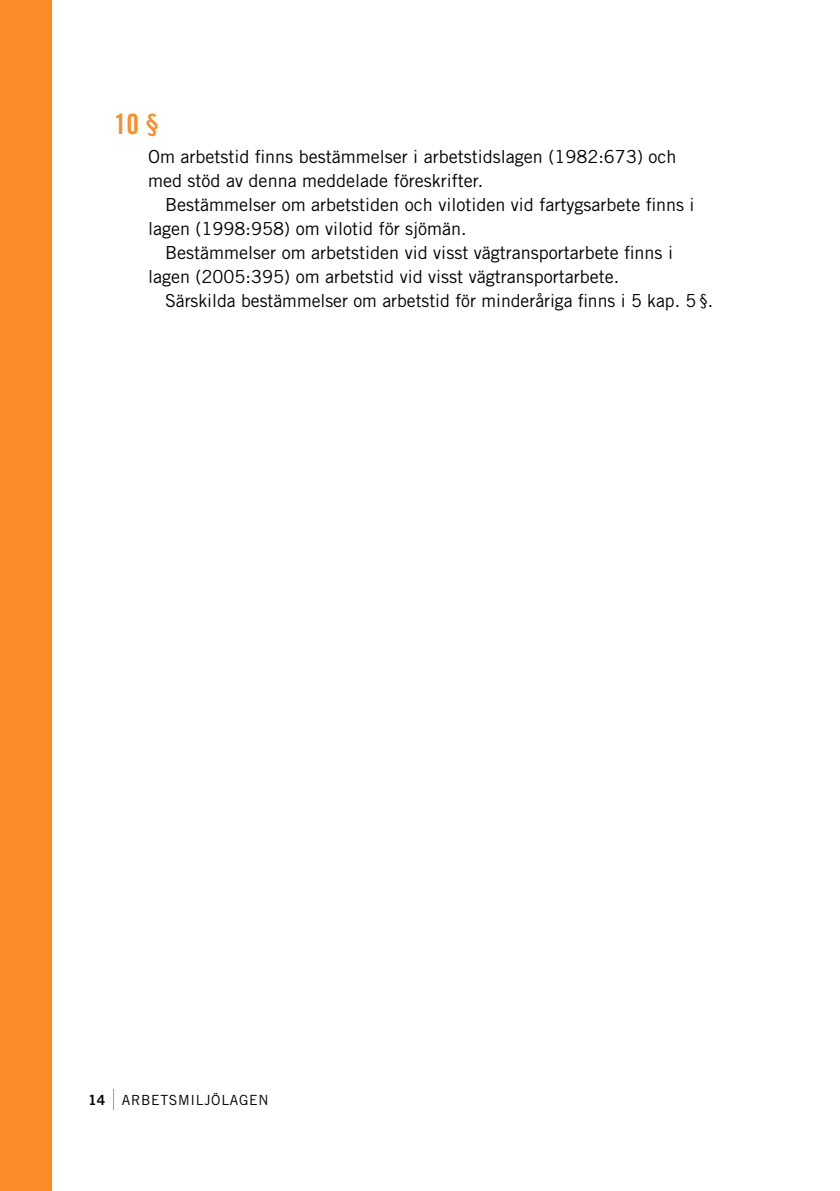
<style>
.page{position:relative;width:840px;height:1191px;background:#fff}
.page>*{position:absolute;margin:0;border:0;box-sizing:border-box;transform-origin:0 0}
.t1{font:28px "Trade Gothic LT Std Bd Cn 20";color:#fa8d29}
.t2{font:18px/24px "Trade Gothic LT Std";color:#000}
.t3{font:14px "Trade Gothic LT Std";letter-spacing:.05em;color:#000}
.s1{font-family:"Trade Gothic LT Std Bd 2"}
</style>
<div class="page">
<svg style="left:113px;top:1089px;width:1px;height:20px"></svg>
<div style="left:0;top:0;width:51px;height:1191px;background:#fa8d29"></div>
<h1 class="t1" style="left:114px;top:107px;width:47px">10 §</h1>
<p class="t2" style="left:148px;top:145px;width:529px">Om arbetstid finns bestämmelser i arbetstidslagen (1982:673) och med stöd av denna meddelade föreskrifter.</p>
<p class="t2" style="left:148px;top:193px;width:547px;text-indent:17px">Bestämmelser om arbetstiden och vilotiden vid fartygsarbete finns i lagen (1998:958) om vilotid för sjömän.</p>
<p class="t2" style="left:148px;top:241px;width:526px;text-indent:17px">Bestämmelser om arbetstiden vid visst vägtransportarbete finns i lagen (2005:395) om arbetstid vid visst vägtransportarbete.</p>
<p class="t2" style="left:165px;top:289px;width:549px">Särskilda bestämmelser om arbetstid för minderåriga finns i 5 kap. 5 §.</p>
<p class="t3" style="left:88px;top:1091px;width:182px"><span class="s1">14</span> ARBETSMILJÖlagen</p>
</div>
